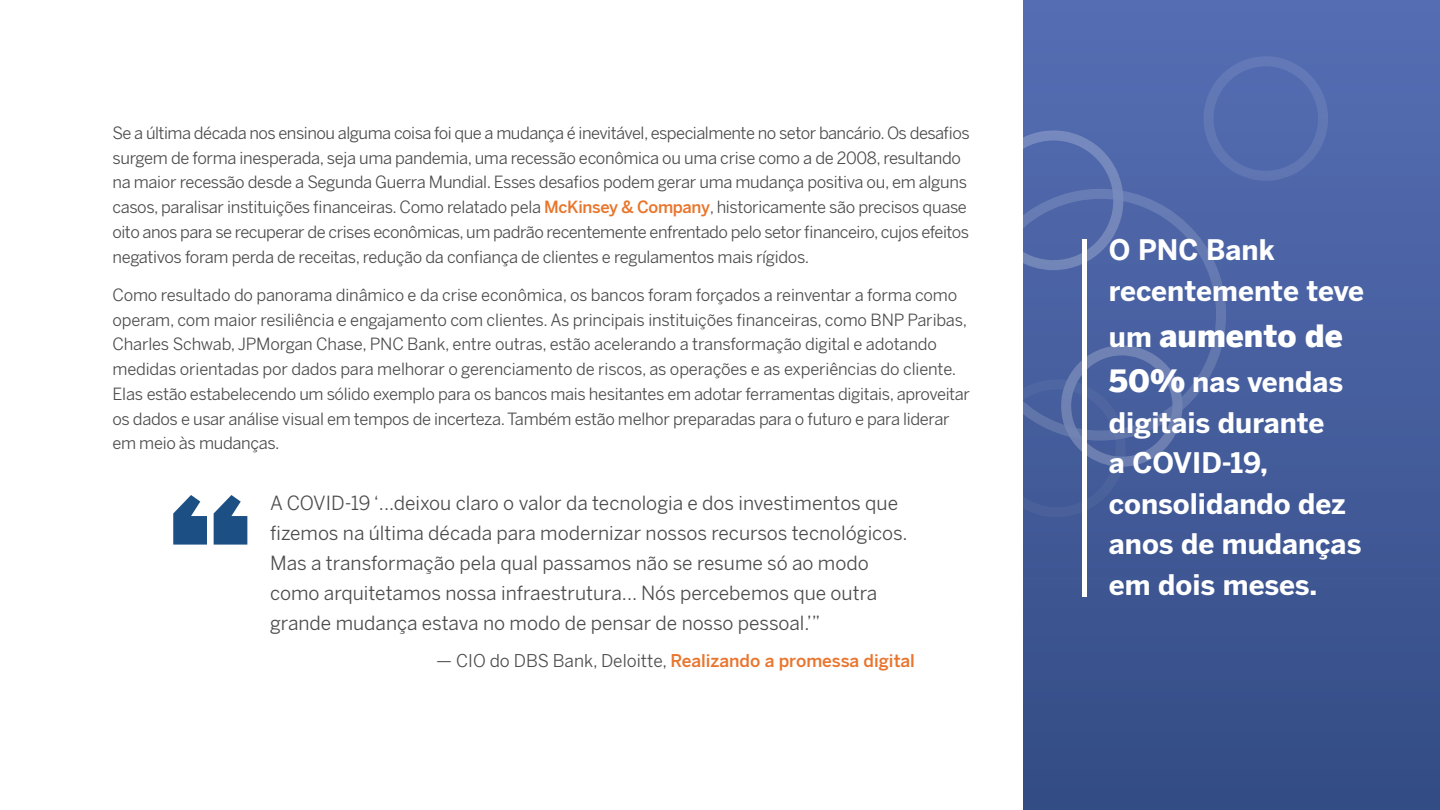
<style>
.page{position:relative;width:1440px;height:810px;background:#fff}
.page>*{position:absolute;margin:0;border:0;box-sizing:border-box;transform-origin:0 0}
.t1{font:900 30.75px "Benton Sans";color:#fff}
.t2{font:700 27.75px/40.5px "Benton Sans";color:#fff}
.BODYCOPY_-_Standard{font:19.12px/30px "Benton Sans";color:#4b4b4b}
.BODYCOPY_-_Standard-2{font:500 17.25px "Benton Sans";color:#e9752d}
.BODYCOPY_-_Standard-3{font:16.5px/24.8px "Benton Sans";letter-spacing:-.02em;color:#4b4b4b}
.s1{font-weight:500;color:#e8762c}
.s2{font-weight:400;color:#4b4b4b}
.s3{font-weight:700;font-size:27.75px}
.s4{font-weight:900;font-size:30.75px}
</style>
<div class="page">
<div style="left:1024px;top:0;width:416px;height:810px;background:linear-gradient(to bottom,#566eb4,#344d85)"></div>
<svg style="left:1024px;top:189px;width:202px;height:252px;background:#4c64a4"></svg>
<svg style="left:1024px;top:130px;width:99px;height:140px;background:#566ead"></svg>
<svg style="left:1024px;top:345px;width:159px;height:172px;background:#4c639f"></svg>
<svg style="left:1204px;top:56px;width:124px;height:125px;background:#546caf"></svg>
<svg style="left:173px;top:495px;width:34px;height:50px"></svg>
<svg style="left:214px;top:495px;width:33px;height:50px"></svg>
<div style="left:1082px;top:239px;width:5px;height:357px;background:#fff"></div>
<p class="BODYCOPY_-_Standard-3" style="left:112px;top:121px;width:859px">Se a última década nos ensinou alguma coisa foi que a mudança é inevitável, especialmente no setor bancário. Os desafios surgem de forma inesperada, seja uma pandemia, uma recessão econômica ou uma crise como a de 2008, resultando na maior recessão desde a Segunda Guerra Mundial. Esses desafios podem gerar uma mudança positiva ou, em alguns casos, paralisar instituições financeiras. Como relatado pela <span class="s1">McKinsey &amp; Company</span>, historicamente são precisos quase oito anos para se recuperar de crises econômicas, um padrão recentemente enfrentado pelo setor financeiro, cujos efeitos negativos foram perda de receitas, redução da confiança de clientes e regulamentos mais rígidos.</p>
<p class="BODYCOPY_-_Standard-3" style="left:112px;top:283px;width:859px">Como resultado do panorama dinâmico e da crise econômica, os bancos foram forçados a reinventar a forma como operam, com maior resiliência e engajamento com clientes. As principais instituições financeiras, como BNP Paribas, Charles Schwab, JPMorgan Chase, PNC Bank, entre outras, estão acelerando a transformação digital e adotando medidas orientadas por dados para melhorar o gerenciamento de riscos, as operações e as experiências do cliente.<br>Elas estão estabelecendo um sólido exemplo para os bancos mais hesitantes em adotar ferramentas digitais, aproveitar os dados e usar análise visual em tempos de incerteza. Também estão melhor preparadas para o futuro e para liderar em meio às mudanças.</p>
<p class="BODYCOPY_-_Standard" style="left:270px;top:489px;width:639px">A COVID-19 ‘...deixou claro o valor da tecnologia e dos investimentos que fizemos na última década para modernizar nossos recursos tecnológicos.<br>Mas a transformação pela qual passamos não se resume só ao modo como arquitetamos nossa infraestrutura... Nós percebemos que outra grande mudança estava no modo de pensar de nosso pessoal.’”</p>
<p class="BODYCOPY_-_Standard-2" style="left:436px;top:650px;width:480px"><span class="s2">— CIO do DBS Bank, Deloitte,</span> Realizando a promessa digital</p>
<p class="t2" style="left:1109px;top:230px;width:257px">O PNC Bank recentemente teve</p>
<p class="t1" style="left:1109px;top:317px;width:236px"><span class="s3">um</span> aumento de</p>
<p class="t2" style="left:1109px;top:362px;width:254px"><span class="s4">50%</span> nas vendas digitais durante<br>a COVID-19, consolidando dez anos de mudanças em dois meses.</p>
</div>
